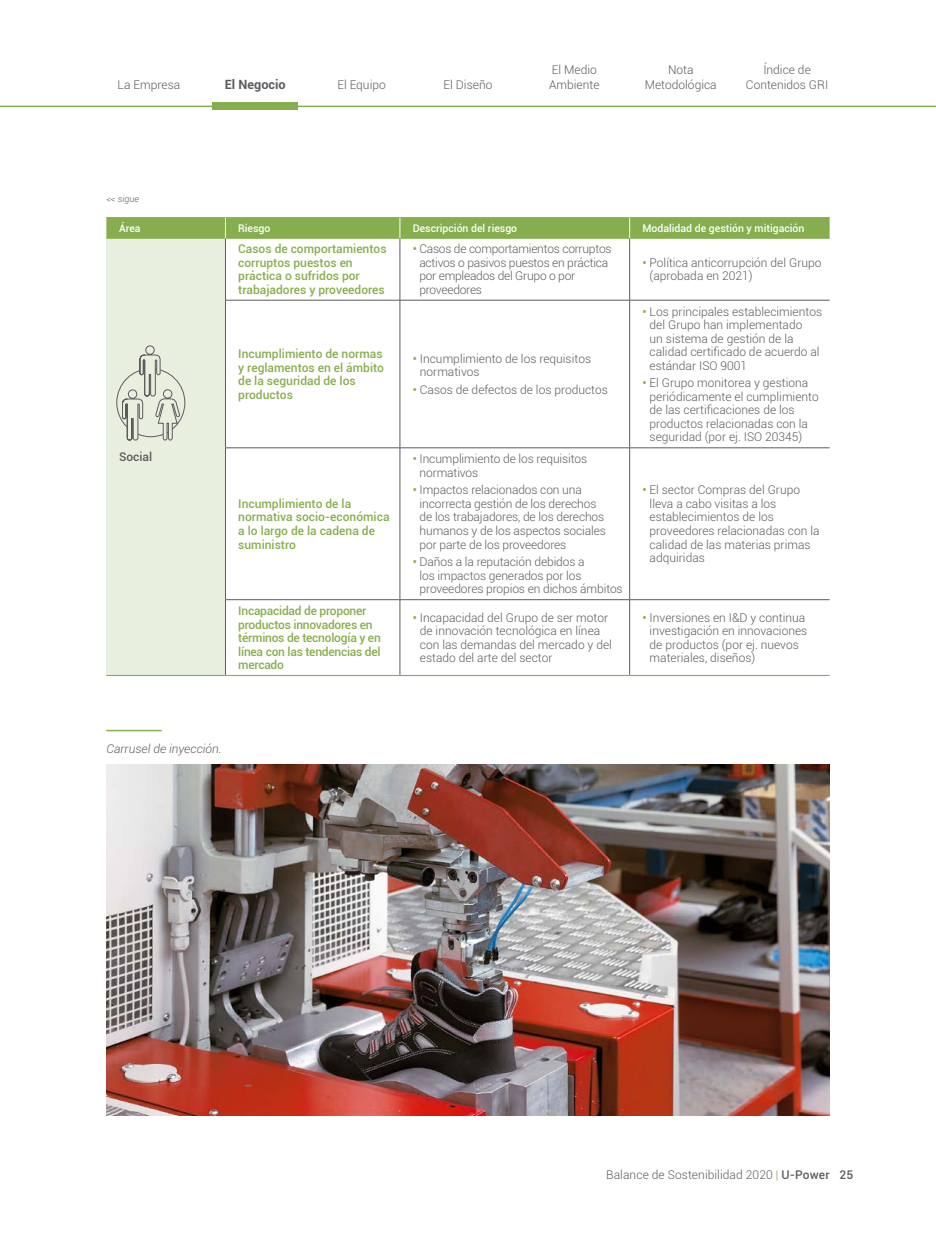
<style>
.page{position:relative;width:936px;height:1234px;background:#fff}
.page>*{position:absolute;margin:0;border:0;box-sizing:border-box;transform-origin:0 0}
.t1{font:700 12.75px "Roboto";color:#5c5b60}
.t2{font:300 12px/13.5px "Roboto";color:#5c5b60}
.t3{font:500 12px/13.5px "Roboto";color:#87ae4e}
.t4{font:300 12px/13.5px "Roboto";letter-spacing:-.02em;color:#5c5b60}
.t5{font:500 12px/13.5px "Roboto";letter-spacing:-.02em;color:#87ae4e}
.t6{font:italic 300 12px "Roboto";color:#5c5b60}
.t7{font:500 12px "Roboto";color:#5c5b60}
.t8{font:500 10.5px "Roboto";color:#fff}
.t9{font:italic 300 9px "Roboto";color:#5c5b60}
.s1{font-weight:500;color:#87ae4e}
.s2{color:#87ae4e}
.s3{font-weight:500}
</style>
<div class="page">
<img style="left:106px;top:764px;width:723px;height:351px">
<div style="left:106px;top:238px;width:119px;height:437px;background:#e9efde"></div>
<hr style="left:225px;top:238px;width:1px;height:62px;background:#5c5b60">
<hr style="left:399px;top:238px;width:1px;height:62px;background:#5c5b60">
<hr style="left:629px;top:238px;width:1px;height:62px;background:#5c5b60">
<hr style="left:225px;top:300px;width:175px;height:1px;background:#5c5b60">
<hr style="left:225px;top:300px;width:1px;height:147px;background:#5c5b60">
<hr style="left:400px;top:300px;width:229px;height:1px;background:#5c5b60">
<hr style="left:399px;top:300px;width:1px;height:147px;background:#5c5b60">
<hr style="left:629px;top:300px;width:200px;height:1px;background:#5c5b60">
<hr style="left:629px;top:300px;width:1px;height:147px;background:#5c5b60">
<hr style="left:225px;top:447px;width:175px;height:1px;background:#5c5b60">
<hr style="left:225px;top:448px;width:1px;height:151px;background:#5c5b60">
<hr style="left:400px;top:447px;width:229px;height:1px;background:#5c5b60">
<hr style="left:399px;top:448px;width:1px;height:151px;background:#5c5b60">
<hr style="left:629px;top:447px;width:200px;height:1px;background:#5c5b60">
<hr style="left:629px;top:448px;width:1px;height:151px;background:#5c5b60">
<hr style="left:225px;top:599px;width:175px;height:1px;background:#5c5b60">
<hr style="left:225px;top:599px;width:1px;height:75px;background:#5c5b60">
<hr style="left:400px;top:599px;width:229px;height:1px;background:#5c5b60">
<hr style="left:399px;top:599px;width:1px;height:75px;background:#5c5b60">
<hr style="left:629px;top:599px;width:200px;height:1px;background:#5c5b60">
<hr style="left:629px;top:599px;width:1px;height:75px;background:#5c5b60">
<hr style="left:106px;top:674px;width:119px;height:2px;background:#87ae4e">
<hr style="left:106px;top:238px;width:119px;height:1px;background:#87ae4e">
<hr style="left:225px;top:238px;width:175px;height:1px;background:#87ae4e">
<hr style="left:400px;top:238px;width:229px;height:1px;background:#87ae4e">
<hr style="left:629px;top:238px;width:200px;height:1px;background:#87ae4e">
<div style="left:106px;top:217px;width:723px;height:21px;background:#87ae4e"></div>
<hr style="left:225px;top:674px;width:175px;height:2px;background:#87ae4e">
<hr style="left:400px;top:674px;width:229px;height:2px;background:#87ae4e">
<hr style="left:629px;top:674px;width:200px;height:2px;background:#87ae4e">
<svg style="left:117px;top:368px;width:68px;height:68px"></svg>
<svg style="left:122px;top:345px;width:58px;height:95px"></svg>
<hr style="left:106px;top:729px;width:56px;height:2px;background:#87ae4e">
<hr style="left:0;top:106px;width:935px;height:1px;background:#87ae4e">
<div style="left:213px;top:102px;width:85px;height:8px;background:#87ae4e"></div>
<p class="t2" style="left:117px;top:77px;width:64px">La Empresa</p>
<p class="t1" style="left:225px;top:75px;width:62px">El Negocio</p>
<p class="t2" style="left:337px;top:77px;width:50px">El Equipo</p>
<p class="t2" style="left:443px;top:77px;width:50px">El Diseño</p>
<p class="t2" style="left:549px;top:62px;width:52px;line-height:15px">El Medio<br>Ambiente</p>
<p class="t2" style="left:644px;top:62px;width:73px;line-height:15px;text-align:center">Nota<br>Metodológica</p>
<p class="t2" style="left:746px;top:62px;width:84px;line-height:15px;text-align:center">Índice de<br>Contenidos GRI</p>
<p class="t9" style="left:106px;top:193px;width:34px">&lt;&lt; sigue</p>
<p class="t8" style="left:119px;top:221px;width:23px">Área</p>
<p class="t8" style="left:238px;top:221px;width:34px">Riesgo</p>
<p class="t8" style="left:412px;top:221px;width:106px">Descripción del riesgo</p>
<p class="t8" style="left:642px;top:221px;width:163px">Modalidad de gestión y mitigación</p>
<p class="t7" style="left:119px;top:448px;width:35px">Social</p>
<p class="t3" style="left:238px;top:242px;width:150px">Casos de comportamientos corruptos puestos en práctica o sufridos por trabajadores y proveedores</p>
<p class="t4" style="left:419px;top:242px;width:194px;text-indent:-7px"><span class="s1">•</span> Casos de comportamientos corruptos activos o pasivos puestos en práctica por empleados del Grupo o por proveedores</p>
<p class="t3" style="left:238px;top:347px;width:147px">Incumplimiento de normas y reglamentos en el ámbito de la seguridad de los productos</p>
<p class="t2" style="left:420px;top:351px;width:173px;text-indent:-7px"><span class="s1">•</span> Incumplimiento de los requisitos normativos</p>
<p class="t2" style="left:412px;top:382px;width:197px"><span class="s1">•</span> Casos de defectos de los productos</p>
<p class="t3" style="left:238px;top:496px;width:153px">Incumplimiento de la normativa socio-económica a lo largo de la cadena de suministro</p>
<p class="t2" style="left:419px;top:451px;width:169px;text-indent:-7px"><span class="s1">•</span> Incumplimiento de los requisitos normativos</p>
<p class="t2" style="left:419px;top:483px;width:188px;text-indent:-7px"><span class="s1">•</span> Impactos relacionados con una incorrecta gestión de los derechos de los trabajadores, de los derechos humanos y de los aspectos sociales por parte de los proveedores</p>
<p class="t2" style="left:419px;top:554px;width:205px;text-indent:-7px"><span class="s1">•</span> Daños a la reputación debidos a<br>los impactos generados por los proveedores propios en dichos ámbitos</p>
<p class="t2" style="left:649px;top:255px;width:173px;text-indent:-7px"><span class="s1">•</span> Política anticorrupción del Grupo (aprobada en 2021)</p>
<p class="t2" style="left:649px;top:304px;width:174px;text-indent:-7px"><span class="s1">•</span> Los principales establecimientos del Grupo han implementado<br>un sistema de gestión de la calidad certificado de acuerdo al estándar ISO 9001</p>
<p class="t2" style="left:649px;top:376px;width:171px;text-indent:-7px"><span class="s1">•</span> El Grupo monitorea y gestiona periódicamente el cumplimiento de las certificaciones de los productos relacionadas con la seguridad (por ej. ISO 20345)</p>
<p class="t2" style="left:649px;top:483px;width:171px;text-indent:-7px"><span class="s1">•</span> El sector Compras del Grupo lleva a cabo visitas a los establecimientos de los proveedores relacionadas con la calidad de las materias primas adquiridas</p>
<p class="t5" style="left:238px;top:603px;width:144px">Incapacidad de proponer productos innovadores en términos de tecnología y en línea con las tendencias del mercado</p>
<p class="t2" style="left:420px;top:610px;width:194px;text-indent:-7px"><span class="s1">•</span> Incapacidad del Grupo de ser motor de innovación tecnológica en línea con las demandas del mercado y del estado del arte del sector</p>
<p class="t2" style="left:649px;top:610px;width:159px;text-indent:-7px"><span class="s1">•</span> Inversiones en I&amp;D y continua investigación en innovaciones de productos (por ej. nuevos materiales, diseños)</p>
<p class="t6" style="left:106px;top:739px;width:117px">Carrusel de inyección.</p>
<p class="t2" style="left:606px;top:1167px;width:249px">Balance de Sostenibilidad 2020 <span class="s2">|</span> <span class="s3">U-Power 25</span></p>
</div>
